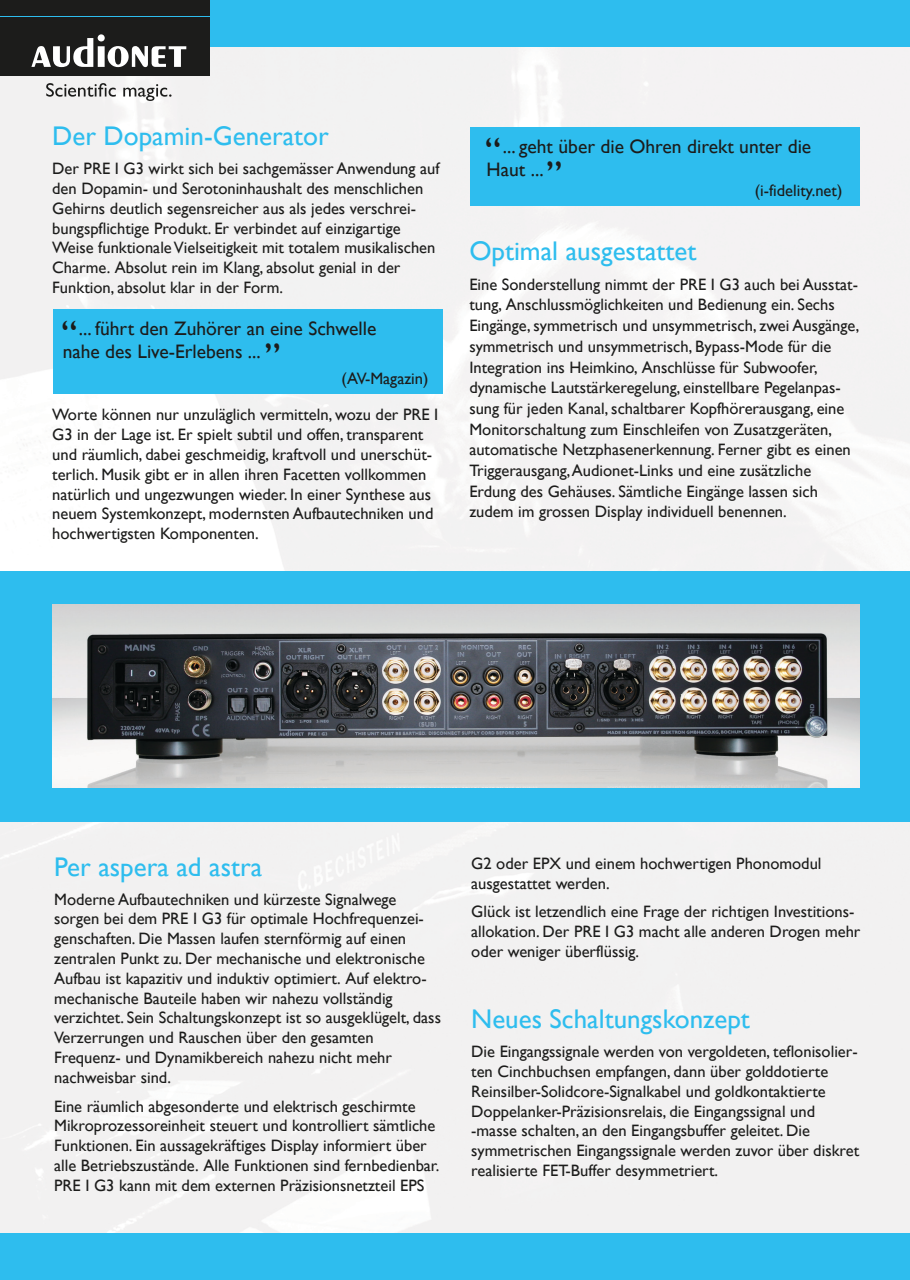
<style>
.page{position:relative;width:910px;height:1280px;background:#fff}
.page>*{position:absolute;margin:0;border:0;box-sizing:border-box;transform-origin:0 0}
.t1{font:37.5px "Gill Sans";color:#1c1c1b}
.t2{font:27px "Gill Sans";color:#2ebdee}
.t3{font:19.5px/23.4px "Gill Sans";color:#1c1c1b}
.t4{font:16.5px/19.8px "Gill Sans";color:#1c1c1b}
</style>
<div class="page">
<img style="left:0;top:47px;width:910px;height:1186px">
<div style="left:9px;top:0;width:901px;height:47px;background:#2ebdee"></div>
<div style="left:0;top:1233px;width:910px;height:47px;background:#2ebdee"></div>
<div style="left:470px;top:127px;width:390px;height:79px;background:#2ebdee"></div>
<div style="left:0;top:571px;width:910px;height:250px;background:#2ebdee"></div>
<div style="left:54px;top:309px;width:389px;height:84px;background:#2ebdee"></div>
<div style="left:0;top:0;width:209px;height:75px;background:#1c1c1b"></div>
<svg style="left:31px;top:34px;width:155px;height:33px"></svg>
<hr style="left:0;top:16px;width:209px;height:1px;background:#2ebdee">
<svg style="left:46px;top:83px;width:70px;height:14px"></svg>
<svg style="left:123px;top:84px;width:49px;height:17px"></svg>
<img style="left:53px;top:604px;width:807px;height:184px">
<h2 class="t2" style="left:52px;top:120px;width:278px">Der Dopamin-Generator</h2>
<p class="t4" style="left:52px;top:158px;width:389px">Der PRE I G3 wirkt sich bei sachgemässer Anwendung auf den Dopamin- und Serotoninhaushalt des menschlichen Gehirns deutlich segensreicher aus als jedes verschrei&shy;bungspflichtige Produkt. Er verbindet auf einzigartige Weise funktionale Vielseitigkeit mit totalem musikalischen Charme. Absolut rein im Klang, absolut genial in der Funktion, absolut klar in der Form.</p>
<h1 class="t1" style="left:61px;top:312px;width:18px">“</h1>
<p class="t3" style="left:63px;top:317px;width:315px;text-indent:16px">... führt den Zuhörer an eine Schwelle nahe des Live-Erlebens ...</p>
<h1 class="t1" style="left:264px;top:313px;width:18px">„</h1>
<p class="t4" style="left:341px;top:369px;width:89px">(AV-Magazin)</p>
<p class="t4" style="left:52px;top:405px;width:388px">Worte können nur unzuläglich vermitteln, wozu der PRE I G3 in der Lage ist. Er spielt subtil und offen, transparent und räumlich, dabei geschmeidig, kraftvoll und unerschüt&shy;terlich. Musik gibt er in allen ihren Facetten vollkommen natürlich und ungezwungen wieder. In einer Synthese aus neuem Systemkonzept, modernsten Aufbautechniken und hochwertigsten Komponenten.</p>
<h1 class="t1" style="left:485px;top:130px;width:79px">“ „</h1>
<p class="t3" style="left:487px;top:134px;width:326px;text-indent:16px">... geht über die Ohren direkt unter die<br>Haut ...</p>
<p class="t4" style="left:755px;top:180px;width:89px">(i-fidelity.net)</p>
<h2 class="t2" style="left:469px;top:235px;width:229px">Optimal ausgestattet</h2>
<p class="t4" style="left:469px;top:274px;width:391px;line-height:20.7px">Eine Sonderstellung nimmt der PRE I G3 auch bei Ausstat&shy;tung, Anschlussmöglichkeiten und Bedienung ein. Sechs Eingänge, symmetrisch und unsymmetrisch, zwei Ausgänge, symmetrisch und unsymmetrisch, Bypass-Mode für die Integration ins Heimkino, Anschlüsse für Subwoofer, dynamische Lautstärkeregelung, einstellbare Pegelanpas&shy;sung für jeden Kanal, schaltbarer Kopfhörerausgang, eine Monitorschaltung zum Einschleifen von Zusatzgeräten, automatische Netzphasenerkennung. Ferner gibt es einen Triggerausgang, Audionet-Links und eine zusätzliche Erdung des Gehäuses. Sämtliche Eingänge lassen sich zudem im grossen Display individuell benennen.</p>
<h2 class="t2" style="left:54px;top:851px;width:210px">Per aspera ad astra</h2>
<p class="t4" style="left:54px;top:889px;width:388px">Moderne Aufbautechniken und kürzeste Signalwege sorgen bei dem PRE I G3 für optimale Hochfrequenzei&shy;genschaften. Die Massen laufen sternförmig auf einen zentralen Punkt zu. Der mechanische und elektronische Aufbau ist kapazitiv und induktiv optimiert. Auf elektro&shy;mechanische Bauteile haben wir nahezu vollständig verzichtet. Sein Schaltungskonzept ist so ausgeklügelt, dass Verzerrungen und Rauschen über den gesamten Frequenz- und Dynamikbereich nahezu nicht mehr nachweisbar sind.</p>
<p class="t4" style="left:54px;top:1096px;width:387px">Eine räumlich abgesonderte und elektrisch geschirmte Mikroprozessoreinheit steuert und kontrolliert sämtliche Funktionen. Ein aussagekräftiges Display informiert über alle Betriebszustände. Alle Funktionen sind fernbedienbar.<br>PRE I G3 kann mit dem externen Präzisionsnetzteil EPS</p>
<p class="t4" style="left:471px;top:853px;width:352px">G2 oder EPX und einem hochwertigen Phonomodul ausgestattet werden.</p>
<p class="t4" style="left:471px;top:902px;width:391px">Glück ist letzendlich eine Frage der richtigen Investitions&shy;allokation. Der PRE I G3 macht alle anderen Drogen mehr oder weniger überflüssig.</p>
<h2 class="t2" style="left:471px;top:1003px;width:280px">Neues Schaltungskonzept</h2>
<p class="t4" style="left:471px;top:1041px;width:389px">Die Eingangssignale werden von vergoldeten, teflonisolier&shy;ten Cinchbuchsen empfangen, dann über golddotierte Reinsilber-Solidcore-Signalkabel und goldkontaktierte Doppelanker-Präzisionsrelais, die Eingangssignal und -masse schalten, an den Eingangsbuffer geleitet. Die symmetrischen Eingangssignale werden zuvor über diskret realisierte FET-Buffer desymmetriert.</p>
</div>
